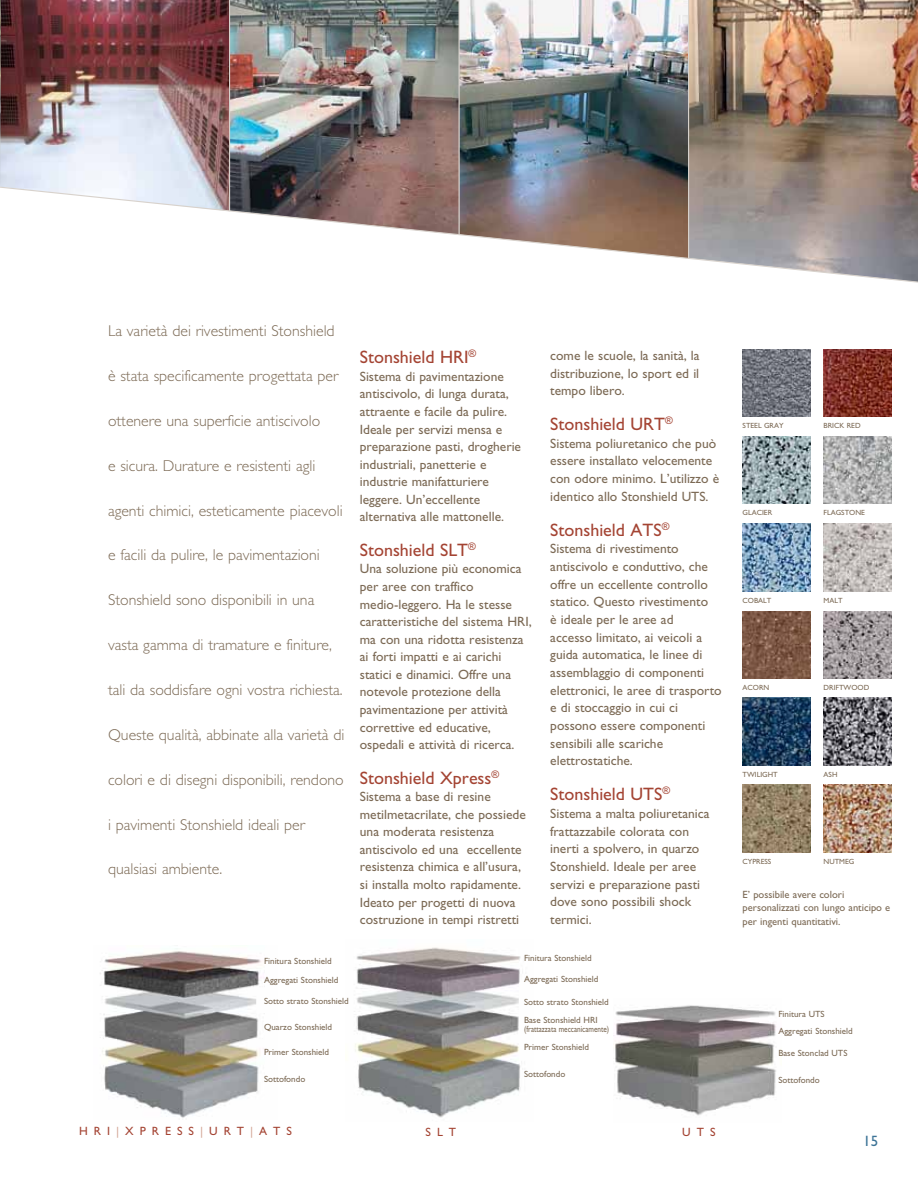
<style>
.page{position:relative;width:918px;height:1188px;background:#fff}
.page>*{position:absolute;margin:0;border:0;box-sizing:border-box;transform-origin:0 0}
.t1{font:18px "Gill Sans";color:#a44433}
.t2{font:300 15.75px "Gill Sans";color:#7c6a55}
.t3{font:15px "Gill Sans";color:#3d7497}
.t4{font:13.5px/17.5px "Gill Sans";color:#7c6a55}
.t5{font:12px "Gill Sans";letter-spacing:.5em;color:#a44433}
.t6{font:10.5px/13.5px "Gill Sans";color:#7c6a55}
.t7{font:9px/18px "Gill Sans";color:#7c6a55}
.t8{font:9px/18px "Gill Sans";color:#7c6a55;scale:.8 1}
.t9{font:7.5px "Gill Sans";color:#7c6a55}
.s1{color:#d3a594}
</style>
<div class="page">
<img style="left:689px;top:0;width:229px;height:90px">
<img style="left:460px;top:0;width:228px;height:90px">
<img style="left:230px;top:0;width:229px;height:90px">
<img style="left:1px;top:0;width:228px;height:90px">
<hr style="left:229px;top:0;width:1px;height:211px;background:#d8d2cc">
<hr style="left:459px;top:0;width:1px;height:235px;background:#d8d2cc">
<hr style="left:688px;top:0;width:1px;height:259px;background:#d8d2cc">
<img style="left:743px;top:350px;width:67px;height:67px">
<img style="left:824px;top:350px;width:67px;height:67px">
<img style="left:743px;top:436px;width:67px;height:68px">
<img style="left:824px;top:436px;width:67px;height:68px">
<img style="left:743px;top:524px;width:67px;height:67px">
<img style="left:824px;top:524px;width:67px;height:67px">
<img style="left:743px;top:611px;width:67px;height:68px">
<img style="left:824px;top:611px;width:67px;height:68px">
<img style="left:743px;top:698px;width:67px;height:67px">
<img style="left:824px;top:698px;width:67px;height:67px">
<img style="left:743px;top:785px;width:67px;height:67px">
<img style="left:824px;top:785px;width:67px;height:67px">
<img style="left:355px;top:947px;width:166px;height:171px">
<img style="left:100px;top:948px;width:165px;height:170px">
<img style="left:0;top:0;width:1px;height:90px">
<img style="left:614px;top:1005px;width:162px;height:111px">
<img style="left:0;top:90px;width:918px;height:193px">
<p class="t2" style="left:108px;top:322px;width:228px">La varietà dei rivestimenti Stonshield</p>
<p class="t2" style="left:108px;top:367px;width:232px">è stata specificamente progettata per</p>
<p class="t2" style="left:108px;top:412px;width:214px">ottenere una superficie antiscivolo</p>
<p class="t2" style="left:108px;top:457px;width:209px">e sicura. Durature e resistenti agli</p>
<p class="t2" style="left:108px;top:501px;width:236px">agenti chimici, esteticamente piacevoli</p>
<p class="t2" style="left:108px;top:546px;width:213px">e facili da pulire, le pavimentazioni</p>
<p class="t2" style="left:108px;top:591px;width:208px">Stonshield sono disponibili in una</p>
<p class="t2" style="left:108px;top:636px;width:225px">vasta gamma di tramature e finiture,</p>
<p class="t2" style="left:108px;top:681px;width:236px">tali da soddisfare ogni vostra richiesta.</p>
<p class="t2" style="left:108px;top:726px;width:238px">Queste qualità, abbinate alla varietà di</p>
<p class="t2" style="left:108px;top:771px;width:237px">colori e di disegni disponibili, rendono</p>
<p class="t2" style="left:108px;top:815px;width:199px">i pavimenti Stonshield ideali per</p>
<p class="t2" style="left:108px;top:860px;width:116px">qualsiasi ambiente.</p>
<p class="t7" style="left:264px;top:951px;width:76px;line-height:19.5px">Finitura Stonshield<br>Aggregati Stonshield</p>
<p class="t7" style="left:264px;top:992px;width:86px">Sotto strato Stonshield</p>
<p class="t7" style="left:264px;top:1017px;width:70px">Quarzo Stonshield</p>
<p class="t7" style="left:264px;top:1043px;width:67px">Primer Stonshield</p>
<p class="t7" style="left:264px;top:1070px;width:43px">Sottofondo</p>
<h1 class="t1" style="left:360px;top:347px;width:118px">Stonshield HRI<sup>®</sup></h1>
<p class="t4" style="left:360px;top:368px;width:163px">Sistema di pavimentazione antiscivolo, di lunga durata, attraente e facile da pulire.<br>Ideale per servizi mensa e preparazione pasti, drogherie industriali, panetterie e industrie manifatturiere leggere. Un’eccellente alternativa alle mattonelle.</p>
<h1 class="t1" style="left:360px;top:540px;width:117px">Stonshield SLT<sup>®</sup></h1>
<p class="t4" style="left:360px;top:560px;width:173px">Una soluzione più economica per aree con traffico medio-leggero. Ha le stesse caratteristiche del sistema HRI, ma con una ridotta resistenza ai forti impatti e ai carichi statici e dinamici. Offre una notevole protezione della pavimentazione per attività correttive ed educative, ospedali e attività di ricerca.</p>
<h1 class="t1" style="left:360px;top:767px;width:141px">Stonshield Xpress<sup>®</sup></h1>
<p class="t4" style="left:360px;top:788px;width:168px">Sistema a base di resine metilmetacrilate, che possiede una moderata resistenza antiscivolo ed una eccellente resistenza chimica e all’usura, si installa molto rapidamente.<br>Ideato per progetti di nuova costruzione in tempi ristretti</p>
<p class="t4" style="left:550px;top:346px;width:151px;text-align:justify">come le scuole, la sanità, la distribuzione, lo sport ed il tempo libero.</p>
<h1 class="t1" style="left:550px;top:414px;width:124px">Stonshield URT<sup>®</sup></h1>
<p class="t4" style="left:550px;top:434px;width:170px">Sistema poliuretanico che può essere installato velocemente con odore minimo. L’utilizzo è identico allo Stonshield UTS.</p>
<h1 class="t1" style="left:550px;top:519px;width:121px">Stonshield ATS<sup>®</sup></h1>
<p class="t4" style="left:550px;top:540px;width:173px">Sistema di rivestimento antiscivolo e conduttivo, che offre un eccellente controllo statico. Questo rivestimento<br>è ideale per le aree ad<br>accesso limitato, ai veicoli a guida automatica, le linee di assemblaggio di componenti elettronici, le aree di trasporto e di stoccaggio in cui ci possono essere componenti sensibili alle scariche elettrostatiche.</p>
<h1 class="t1" style="left:550px;top:784px;width:121px">Stonshield UTS<sup>®</sup></h1>
<p class="t4" style="left:550px;top:805px;width:161px">Sistema a malta poliuretanica frattazzabile colorata con inerti a spolvero, in quarzo<br>Stonshield. Ideale per aree servizi e preparazione pasti dove sono possibili shock termici.</p>
<p class="t7" style="left:524px;top:949px;width:69px">Finitura Stonshield</p>
<p class="t7" style="left:524px;top:970px;width:76px">Aggregati Stonshield</p>
<p class="t7" style="left:524px;top:993px;width:86px">Sotto strato Stonshield<br>Base Stonshield HRI</p>
<p class="t8" style="left:524px;top:1020px;width:108px">(frattazzata meccanicamente)<br>Primer Stonshield</p>
<p class="t7" style="left:524px;top:1065px;width:43px">Sottofondo</p>
<p class="t5" style="left:79px;top:1124px;width:214px">HRI<span class="s1">|</span>XPRESS<span class="s1">|</span>URT<span class="s1">|</span>ATS</p>
<p class="t5" style="left:426px;top:1125px;width:32px">SLT</p>
<p class="t5" style="left:682px;top:1125px;width:35px">UTS</p>
<p class="t9" style="left:743px;top:422px;width:43px">STEEL GRAY</p>
<p class="t9" style="left:824px;top:422px;width:39px">BRICK RED</p>
<p class="t9" style="left:743px;top:508px;width:31px">GLACIER</p>
<p class="t9" style="left:824px;top:508px;width:43px">FLAGSTONE</p>
<p class="t9" style="left:743px;top:596px;width:30px">COBALT</p>
<p class="t9" style="left:824px;top:596px;width:21px">MALT</p>
<p class="t9" style="left:743px;top:683px;width:28px">ACORN</p>
<p class="t9" style="left:824px;top:683px;width:47px">DRIFTWOOD</p>
<p class="t9" style="left:742px;top:770px;width:37px">TWILIGHT</p>
<p class="t9" style="left:824px;top:770px;width:15px">ASH</p>
<p class="t9" style="left:743px;top:857px;width:30px">CYPRESS</p>
<p class="t9" style="left:824px;top:857px;width:32px">NUTMEG</p>
<p class="t6" style="left:743px;top:887px;width:149px">E’ possibile avere colori personalizzati con lungo anticipo e per ingenti quantitativi.</p>
<p class="t7" style="left:778px;top:1006px;width:76px;line-height:16.5px">Finitura UTS<br>Aggregati Stonshield</p>
<p class="t7" style="left:778px;top:1044px;width:71px">Base Stonclad UTS</p>
<p class="t7" style="left:778px;top:1071px;width:43px">Sottofondo</p>
<p class="t3" style="left:863px;top:1133px;width:16px">15</p>
</div>
